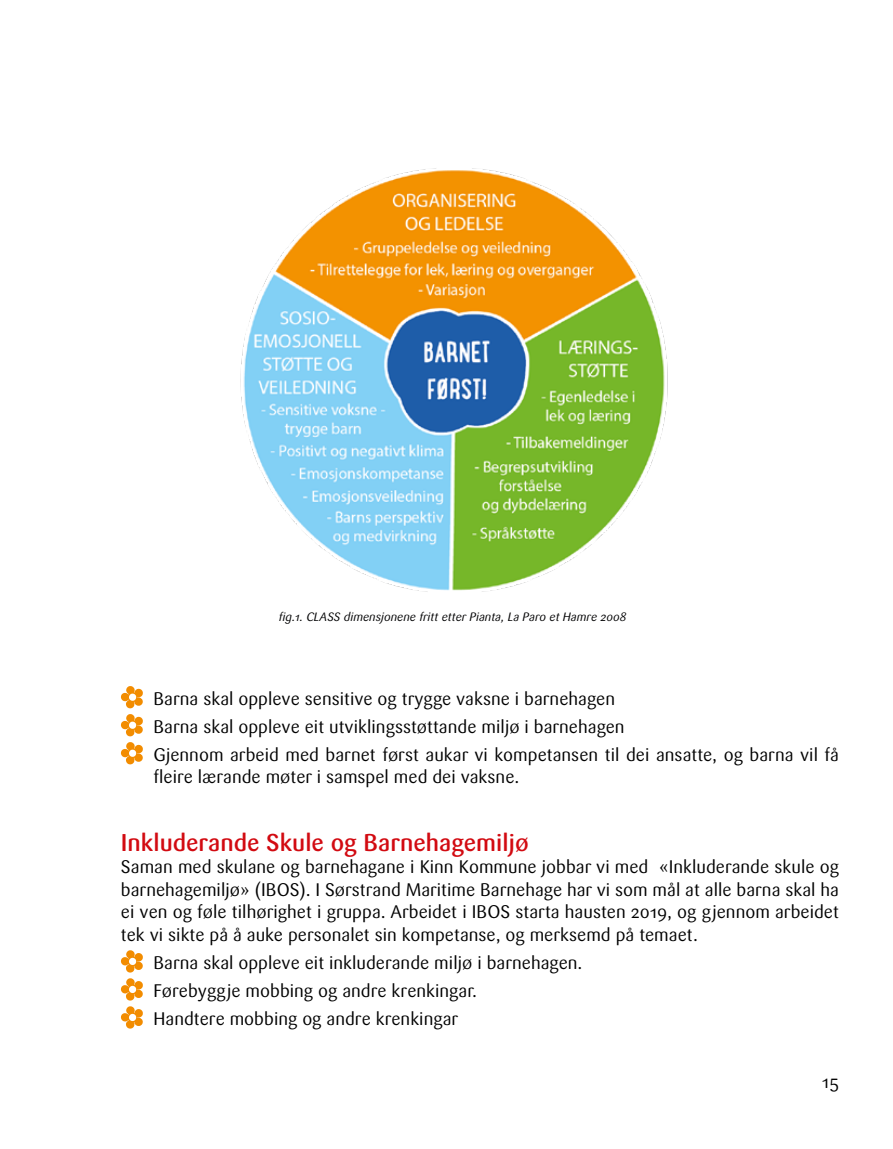
<style>
.page{position:relative;width:893px;height:1149px;background:#fff}
.page>*{position:absolute;margin:0;border:0;box-sizing:border-box;transform-origin:0 0}
.t1{font:500 24px "Sari OT";color:#d20a11}
.t2{font:18px/28px "Sari OT";color:#000}
.t3{font:italic 12px "Sari OT";color:#020203}
</style>
<div class="page">
<svg style="left:120px;top:686px;width:23px;height:78px"></svg>
<svg style="left:120px;top:950px;width:23px;height:78px"></svg>
<img style="left:240px;top:168px;width:428px;height:424px">
<p class="t3" style="left:279px;top:609px;width:349px">fig.1. CLASS dimensjonene fritt etter Pianta, La Paro et Hamre 2008</p>
<p class="t2" style="left:154px;top:684px;width:687px">Barna skal oppleve sensitive og trygge vaksne i barnehagen<br>Barna skal oppleve eit utviklingsstøttande miljø i barnehagen<br>Gjennom arbeid med barnet først aukar vi kompetansen til dei ansatte, og barna vil få</p>
<p class="t2" style="left:154px;top:762px;width:367px">fleire lærande møter i samspel med dei vaksne.</p>
<h1 class="t1" style="left:121px;top:826px;width:409px">Inkluderande Skule og Barnehagemiljø</h1>
<p class="t2" style="left:121px;top:855px;width:720px;line-height:22.5px;text-align:justify">Saman med skulane og barnehagane i Kinn Kommune jobbar vi med «Inkluderande skule og barnehagemiljø» (IBOS). I Sørstrand Maritime Barnehage har vi som mål at alle barna skal ha ei ven og føle tilhørighet i gruppa. Arbeidet i IBOS starta hausten 2019, og gjennom arbeidet tek vi sikte på å auke personalet sin kompetanse, og merksemd på temaet.</p>
<p class="t2" style="left:154px;top:948px;width:430px">Barna skal oppleve eit inkluderande miljø i barnehagen.<br>Førebyggje mobbing og andre krenkingar.<br>Handtere mobbing og andre krenkingar</p>
<p class="t2" style="left:822px;top:1067px;width:18px">15</p>
</div>
